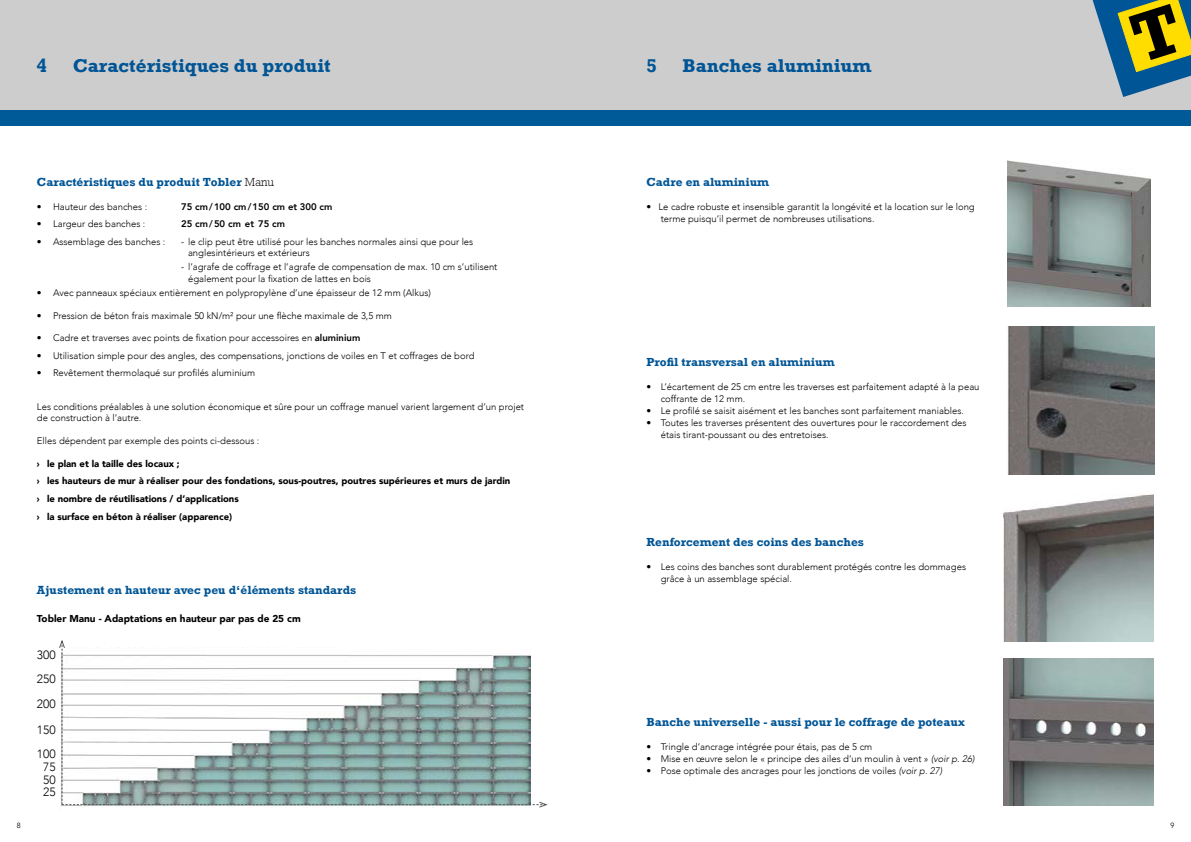
<style>
.page{position:relative;width:1191px;height:842px;background:#fff}
.page>*{position:absolute;margin:0;border:0;box-sizing:border-box;transform-origin:0 0}
.t1{font:700 19px "M Rockwell";color:#005596}
.t2{font:700 12px "M Rockwell";color:#005596}
.t3{font:700 12px "Rockwell Std";color:#005596}
.t4{font:300 12px/24.9px "Avenir";color:#000;text-align:justify}
.t5{font:900 10px "Avenir";color:#000}
.t6{font:300 9.5px/12px "Avenir";color:#000}
.t7{font:900 9.5px/17.7px "Avenir";color:#000}
.t8{font:800 9.5px "Avenir";color:#000}
.t9{font:300 7.5px "Avenir";color:#000}
.s1{font-weight:300;color:#000}
.s2{font-weight:800}
.s3{font-style:italic}
</style>
<div class="page">
<div style="left:0;top:0;width:1191px;height:118px;background:#cdcdcd"></div>
<div style="left:0;top:111px;width:1191px;height:15px;background:#005a98"></div>
<svg style="left:1092px;top:0;width:99px;height:97px"></svg>
<svg style="left:59px;top:640px;width:489px;height:168px"></svg>
<img style="left:1003px;top:658px;width:150px;height:148px">
<img style="left:1003px;top:494px;width:150px;height:148px">
<img style="left:1006px;top:327px;width:148px;height:147px">
<img style="left:1007px;top:160px;width:143px;height:146px">
<h1 class="t1" style="left:37px;top:55px;width:12px">4</h1>
<h1 class="t1" style="left:73px;top:55px;width:259px">Caractéristiques du produit</h1>
<h1 class="t1" style="left:646px;top:55px;width:12px">5</h1>
<h1 class="t1" style="left:682px;top:55px;width:190px">Banches aluminium</h1>
<p class="t2" style="left:37px;top:175px;width:238px">Caractéristiques du produit Tobler <span class="s1">Manu</span></p>
<p class="t6" style="left:37px;top:201px;width:112px">• Hauteur des banches :</p>
<p class="t8" style="left:181px;top:200px;width:153px">75 cm/100 cm/150 cm et 300 cm</p>
<p class="t6" style="left:37px;top:218px;width:110px">• Largeur des banches :</p>
<p class="t8" style="left:181px;top:217px;width:105px">25 cm/50 cm et 75 cm</p>
<p class="t6" style="left:37px;top:235px;width:130px">• Assemblage des banches :</p>
<p class="t6" style="left:188px;top:236px;width:287px;line-height:11.4px;text-indent:-7px">- le clip peut être utilisé pour les banches normales ainsi que pour les anglesintérieurs et extérieurs</p>
<p class="t6" style="left:188px;top:261px;width:311px;line-height:11.4px;text-indent:-7px">- l’agrafe de coffrage et l’agrafe de compensation de max. 10 cm s’utilisent également pour la fixation de lattes en bois</p>
<p class="t6" style="left:37px;top:287px;width:395px">• Avec panneaux spéciaux entièrement en polypropylène d’une épaisseur de 12 mm (Alkus)</p>
<p class="t6" style="left:37px;top:309px;width:356px">• Pression de béton frais maximale 50 kN/m² pour une flèche maximale de 3,5 mm</p>
<p class="t6" style="left:37px;top:332px;width:325px">• Cadre et traverses avec points de fixation pour accessoires en <span class="s2">aluminium</span></p>
<p class="t6" style="left:37px;top:349px;width:439px">• Utilisation simple pour des angles, des compensations, jonctions de voiles en T et coffrages de bord</p>
<p class="t6" style="left:37px;top:366px;width:220px">• Revêtement thermolaqué sur profilés aluminium</p>
<p class="t6" style="left:37px;top:401px;width:488px;line-height:11.4px">Les conditions préalables à une solution économique et sûre pour un coffrage manuel varient largement d’un projet de construction à l’autre.</p>
<p class="t6" style="left:37px;top:435px;width:224px">Elles dépendent par exemple des points ci-dessous :</p>
<p class="t7" style="left:37px;top:454px;width:475px">› le plan et la taille des locaux ;<br>› les hauteurs de mur à réaliser pour des fondations, sous-poutres, poutres supérieures et murs de jardin › le nombre de réutilisations / d’applications<br>› la surface en béton à réaliser (apparence)</p>
<p class="t3" style="left:37px;top:583px;width:321px">Ajustement en hauteur avec peu d‘éléments standards</p>
<p class="t5" style="left:37px;top:610px;width:265px">Tobler Manu - Adaptations en hauteur par pas de 25 cm</p>
<p class="t4" style="left:37px;top:642px;width:20px">300<br>250<br>200<br>150<br>100</p>
<p class="t4" style="left:43px;top:761px;width:14px;line-height:12.3px">75<br>50<br>25</p>
<p class="t2" style="left:646px;top:175px;width:124px">Cadre en aluminium</p>
<p class="t6" style="left:660px;top:201px;width:315px;text-indent:-14px">• Le cadre robuste et insensible garantit la longévité et la location sur le long terme puisqu’il permet de nombreuses utilisations.</p>
<p class="t2" style="left:646px;top:355px;width:189px">Profil transversal en aluminium</p>
<p class="t6" style="left:660px;top:381px;width:320px;text-indent:-14px">• L’écartement de 25 cm entre les traverses est parfaitement adapté à la peau coffrante de 12 mm.</p>
<p class="t6" style="left:646px;top:405px;width:319px">• Le profilé se saisit aisément et les banches sont parfaitement maniables.</p>
<p class="t6" style="left:660px;top:417px;width:307px;text-indent:-14px">• Toutes les traverses présentent des ouvertures pour le raccordement des étais tirant-poussant ou des entretoises.</p>
<p class="t2" style="left:646px;top:535px;width:219px">Renforcement des coins des banches</p>
<p class="t6" style="left:660px;top:561px;width:307px;text-indent:-14px">• Les coins des banches sont durablement protégés contre les dommages grâce à un assemblage spécial.</p>
<p class="t2" style="left:646px;top:715px;width:320px">Banche universelle - aussi pour le coffrage de poteaux</p>
<p class="t6" style="left:646px;top:741px;width:227px">• Tringle d’ancrage intégrée pour étais, pas de 5 cm</p>
<p class="t6" style="left:646px;top:753px;width:329px">• Mise en œuvre selon le « principe des ailes d’un moulin à vent » <span class="s3">(voir p. 26)</span></p>
<p class="t6" style="left:646px;top:765px;width:297px">• Pose optimale des ancrages pour les jonctions de voiles <span class="s3">(voir p. 27)</span></p>
<p class="t9" style="left:17px;top:821px;width:5px">8</p>
<p class="t9" style="left:1170px;top:821px;width:5px">9</p>
</div>
